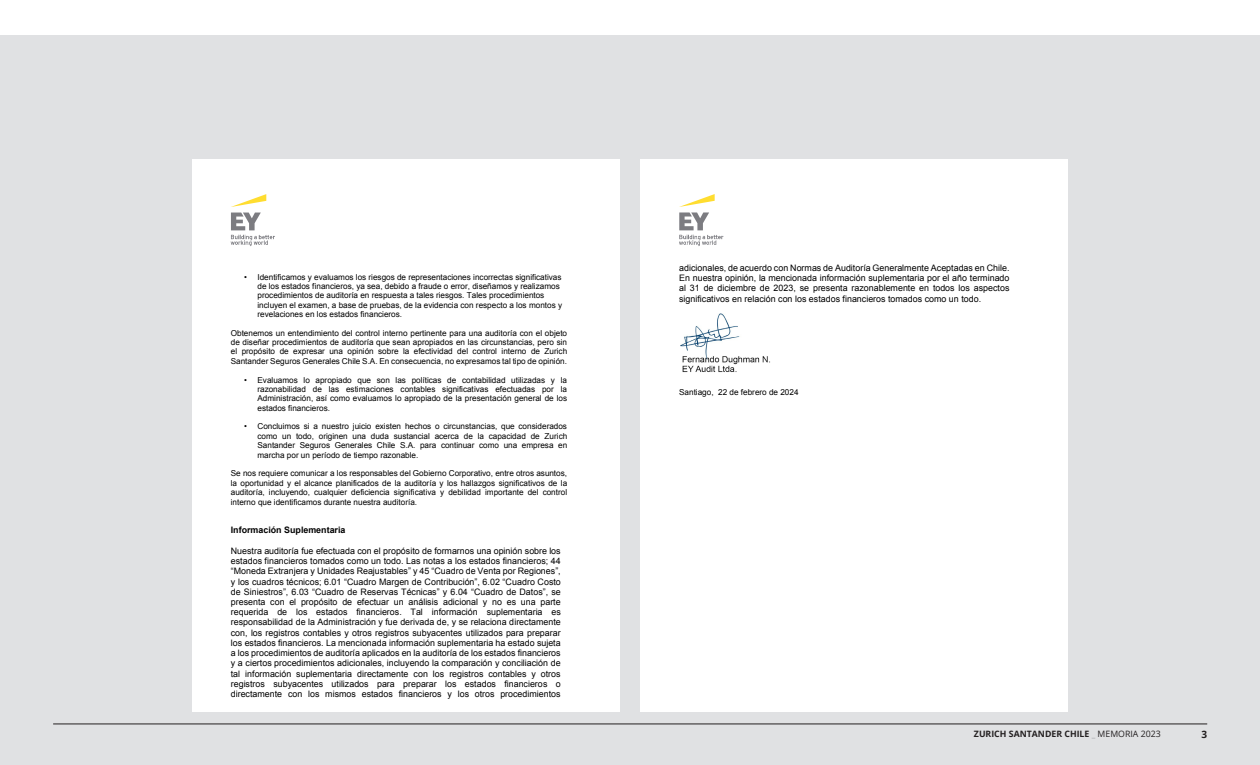
<style>
.page{position:relative;width:1260px;height:765px;background:#fff}
.page>*{position:absolute;margin:0;border:0;box-sizing:border-box;transform-origin:0 0}
.t1{font:700 10px "Open Sans";color:#231f20}
.t2{font:8.88px/10.2px "Arial";color:#000;text-align:justify}
.t3{font:700 8.88px "Arial";color:#000}
.t4{font:700 8.75px "Open Sans";color:#231f20}
.t5{font:8.25px "Arial";color:#000}
.t6{font:8.12px/9.4px "Arial";color:#000;text-align:justify}
.s1{color:#a8a9ad}
.s2{font-weight:400}
</style>
<div class="page">
<div style="left:0;top:35px;width:1260px;height:730px;background:#e0e1e3"></div>
<hr style="left:53px;top:724px;width:1154px;height:1px;background:#231f20">
<div style="left:192px;top:159px;width:427px;height:553px;background:#fff"></div>
<svg style="left:231px;top:194px;width:35px;height:13px"></svg>
<svg style="left:231px;top:213px;width:44px;height:33px"></svg>
<div style="left:641px;top:159px;width:427px;height:553px;background:#fff"></div>
<svg style="left:679px;top:194px;width:44px;height:52px"></svg>
<img style="left:680px;top:313px;width:90px;height:60px">
<p class="t6" style="left:258px;top:272px;width:306px;text-align:left;text-indent:-13px">• Identificamos y evaluamos los riesgos de representaciones incorrectas significativas de los estados financieros, ya sea, debido a fraude o error, diseñamos y realizamos procedimientos de auditoría en respuesta a tales riesgos. Tales procedimientos incluyen el examen, a base de pruebas, de la evidencia con respecto a los montos y revelaciones en los estados financieros.</p>
<p class="t6" style="left:231px;top:328px;width:338px">Obtenemos un entendimiento del control interno pertinente para una auditoría con el objeto de diseñar procedimientos de auditoría que sean apropiados en las circunstancias, pero sin el propósito de expresar una opinión sobre la efectividad del control interno de Zurich Santander Seguros Generales Chile S.A. En consecuencia, no expresamos tal tipo de opinión.</p>
<p class="t6" style="left:257px;top:375px;width:311px;text-indent:-13px">• Evaluamos lo apropiado que son las políticas de contabilidad utilizadas y la razonabilidad de las estimaciones contables significativas efectuadas por la Administración, así como evaluamos lo apropiado de la presentación general de los estados financieros.</p>
<p class="t6" style="left:257px;top:422px;width:311px;text-indent:-13px">• Concluimos si a nuestro juicio existen hechos o circunstancias, que considerados como un todo, originen una duda sustancial acerca de la capacidad de Zurich Santander Seguros Generales Chile S.A. para continuar como una empresa en marcha por un período de tiempo razonable.</p>
<p class="t6" style="left:231px;top:469px;width:338px">Se nos requiere comunicar a los responsables del Gobierno Corporativo, entre otros asuntos, la oportunidad y el alcance planificados de la auditoría y los hallazgos significativos de la auditoría, incluyendo, cualquier deficiencia significativa y debilidad importante del control interno que identificamos durante nuestra auditoría.</p>
<p class="t3" style="left:231px;top:524px;width:116px">Información Suplementaria</p>
<p class="t2" style="left:231px;top:546px;width:332px">Nuestra auditoría fue efectuada con el propósito de formarnos una opinión sobre los estados financieros tomados como un todo. Las notas a los estados financieros; 44 “Moneda Extranjera y Unidades Reajustables” y 45 “Cuadro de Venta por Regiones”, y los cuadros técnicos; 6.01 “Cuadro Margen de Contribución”, 6.02 “Cuadro Costo de Siniestros”, 6.03 “Cuadro de Reservas Técnicas” y 6.04 “Cuadro de Datos”, se presenta con el propósito de efectuar un análisis adicional y no es una parte requerida de los estados financieros. Tal información suplementaria es responsabilidad de la Administración y fue derivada de, y se relaciona directamente con, los registros contables y otros registros subyacentes utilizados para preparar los estados financieros. La mencionada información suplementaria ha estado sujeta a los procedimientos de auditoría aplicados en la auditoría de los estados financieros y a ciertos procedimientos adicionales, incluyendo la comparación y conciliación de tal información suplementaria directamente con los registros contables y otros registros subyacentes utilizados para preparar los estados financieros o directamente con los mismos estados financieros y los otros procedimientos</p>
<p class="t2" style="left:679px;top:263px;width:332px">adicionales, de acuerdo con Normas de Auditoría Generalmente Aceptadas en Chile.<br>En nuestra opinión, la mencionada información suplementaria por el año terminado al 31 de diciembre de 2023, se presenta razonablemente en todos los aspectos significativos en relación con los estados financieros tomados como un todo.</p>
<p class="t5" style="left:679px;top:386px;width:121px">Santiago, 22 de febrero de 2024</p>
<p class="t4" style="left:974px;top:728px;width:188px">ZURICH SANTANDER CHILE <span class="s1">_</span> <span class="s2">MEMORIA 2023</span></p>
<p class="t1" style="left:1202px;top:727px;width:7px">3</p>
</div>
